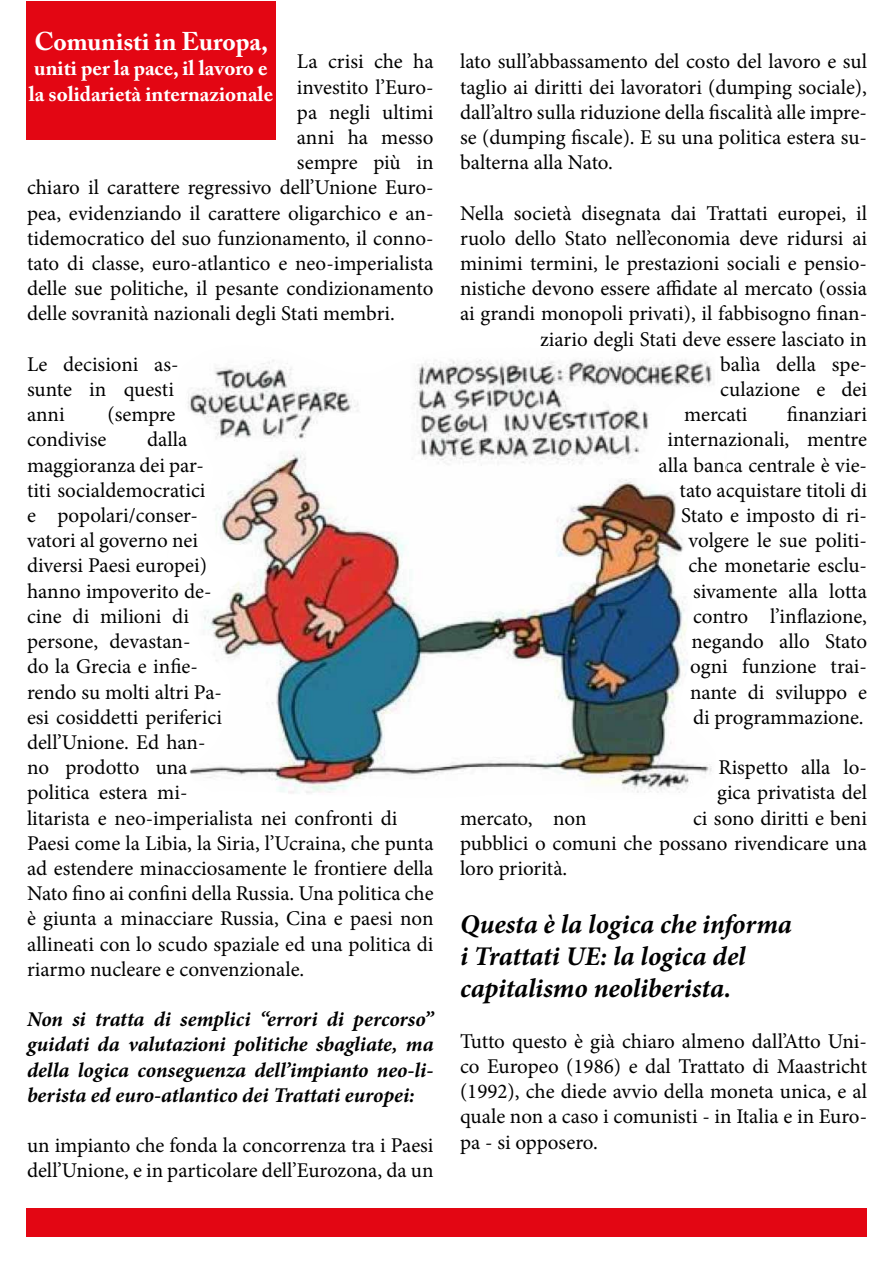
<style>
.page{position:relative;width:893px;height:1263px;background:#fff}
.page>*{position:absolute;margin:0;border:0;box-sizing:border-box;transform-origin:0 0}
.t1{font:italic 700 27px/32.4px "Minion Pro";letter-spacing:-.005em;color:#000}
.t2{font:700 25.5px "Adobe Caslon Pro";color:#fff}
.t3{font:21px/25.2px "Minion Pro";color:#000}
.t4{font:italic 700 21px/25.2px "Minion Pro";letter-spacing:-.005em;color:#000;text-align:justify}
.t5{font:700 21px/25.2px "Adobe Caslon Pro";color:#fff}
</style>
<div class="page">
<div style="left:26px;top:1px;width:250px;height:139px;background:#e30613"></div>
<div style="left:26px;top:1208px;width:841px;height:29px;background:#e30613"></div>
<img style="left:188px;top:359px;width:526px;height:435px">
<p class="t2" style="left:34px;top:26px;width:235px">Comunisti in Europa,</p>
<p class="t5" style="left:29px;top:55px;width:246px">uniti per la pace, il lavoro e la solidarietà internazionale</p>
<p class="t3" style="left:297px;top:49px;width:138px">La crisi che ha</p>
<p class="t3" style="left:297px;top:74px;width:138px">investito l’Euro-</p>
<p class="t3" style="left:297px;top:100px;width:138px">pa negli ultimi</p>
<p class="t3" style="left:297px;top:125px;width:138px">anni ha messo</p>
<p class="t3" style="left:297px;top:150px;width:138px">sempre più in</p>
<p class="t3" style="left:27px;top:175px;width:408px">chiaro il carattere regressivo dell’Unione Euro-</p>
<p class="t3" style="left:27px;top:200px;width:408px">pea, evidenziando il carattere oligarchico e an-</p>
<p class="t3" style="left:27px;top:226px;width:408px">tidemocratico del suo funzionamento, il conno-</p>
<p class="t3" style="left:27px;top:251px;width:408px">tato di classe, euro-atlantico e neo-imperialista</p>
<p class="t3" style="left:27px;top:276px;width:408px">delle sue politiche, il pesante condizionamento</p>
<p class="t3" style="left:27px;top:301px;width:369px">delle sovranità nazionali degli Stati membri.</p>
<p class="t3" style="left:27px;top:352px;width:153px">Le decisioni as&shy;sunte in questi anni</p>
<p class="t3" style="left:107px;top:402px;width:70px">(sempre</p>
<p class="t3" style="left:27px;top:427px;width:408px;text-indent:120px">dalla<br>maggioranza dei par-<br>titi socialdemocratici<br>e popolari/conser-<br>vatori al governo nei<br>diversi Paesi europei)<br>hanno impoverito de-<br>cine di milioni di<br>persone, devastan-<br>do la Grecia e infie-<br>rendo su molti altri Pa-<br>esi cosiddetti periferici<br>dell’Unione. Ed han-<br>no prodotto una<br>politica estera mi-<br>litarista e neo-imperialista nei confronti di<br>Paesi come la Libia, la Siria, l’Ucraina, che punta ad estendere minacciosamente le frontiere della<br>Nato fino ai confini della Russia. Una politica che è giunta a minacciare Russia, Cina e paesi non allineati con lo scudo spaziale ed una politica di riarmo nucleare e convenzionale.</p>
<p class="t4" style="left:27px;top:1006px;width:408px">Non si tratta di semplici “errori di percorso” guidati da valutazioni politiche sbagliate, ma della logica conseguenza dell’impianto neo-li&shy;berista ed euro-atlantico dei Trattati europei:</p>
<p class="t3" style="left:27px;top:1133px;width:408px">un impianto che fonda la concorrenza tra i Paesi dell’Unione, e in particolare dell’Eurozona, da un</p>
<p class="t3" style="left:27px;top:427px;width:81px">condivise</p>
<p class="t3" style="left:460px;top:49px;width:409px;text-align:justify">lato sull’abbassamento del costo del lavoro e sul taglio ai diritti dei lavoratori (dumping sociale), dall’altro sulla riduzione della fiscalità alle impre&shy;se (dumping fiscale). E su una politica estera su&shy;balterna alla Nato.</p>
<p class="t3" style="left:460px;top:200px;width:409px">Nella società disegnata dai Trattati europei, il</p>
<p class="t3" style="left:460px;top:226px;width:409px">ruolo dello Stato nell’economia deve ridursi ai</p>
<p class="t3" style="left:460px;top:251px;width:409px">minimi termini, le prestazioni sociali e pensio-</p>
<p class="t3" style="left:460px;top:276px;width:409px">nistiche devono essere affidate al mercato (ossia</p>
<p class="t3" style="left:460px;top:301px;width:409px">ai grandi monopoli privati), il fabbisogno finan-</p>
<p class="t3" style="left:540px;top:326px;width:328px">ziario degli Stati deve essere lasciato in</p>
<p class="t3" style="left:720px;top:352px;width:148px">balìa della spe-</p>
<p class="t3" style="left:720px;top:377px;width:149px">culazione e dei</p>
<p class="t3" style="left:684px;top:402px;width:65px">mercati</p>
<p class="t3" style="left:659px;top:402px;width:210px;text-align:right">finanziari<br>internazionali, mentre alla banca centrale è vie&shy;tato acquistare titoli di<br>Stato e imposto di ri&shy;volgere le sue politi&shy;che monetarie esclu&shy;sivamente alla lotta contro l’inflazione, negando allo Stato ogni funzione trai&shy;nante di sviluppo e<br>di programmazione.</p>
<p class="t3" style="left:717px;top:755px;width:152px">Rispetto alla lo&shy;gica privatista del</p>
<p class="t3" style="left:460px;top:805px;width:409px;text-align:justify;text-indent:233px">ci sono diritti e beni pubblici o comuni che possano rivendicare una loro priorità.</p>
<p class="t1" style="left:460px;top:907px;width:333px">Questa è la logica che informa i Trattati UE: la logica del capitalismo neoliberista.</p>
<p class="t3" style="left:460px;top:1028px;width:409px;text-align:justify">Tutto questo è già chiaro almeno dall’Atto Uni&shy;co Europeo (1986) e dal Trattato di Maastricht (1992), che diede avvio della moneta unica, e al quale non a caso i comunisti - in Italia e in Euro&shy;pa - si opposero.</p>
<p class="t3" style="left:460px;top:805px;width:128px">mercato, non</p>
</div>
